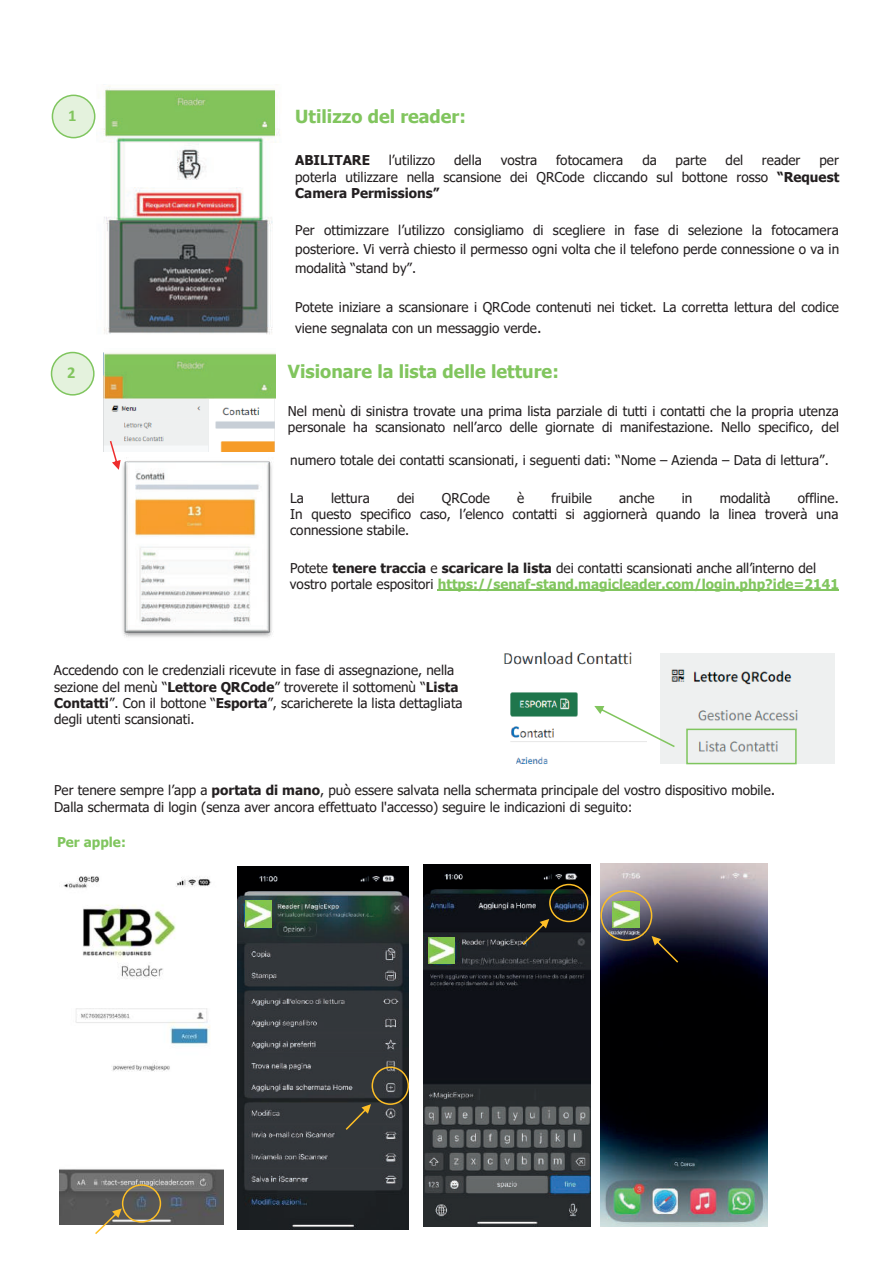
<style>
.page{position:relative;width:893px;height:1263px;background:#fff}
.page>*{position:absolute;margin:0;border:0;box-sizing:border-box;transform-origin:0 0}
.t1{font:700 18px "Tahoma";color:#81c55e}
.t2{font:700 16.5px "Calibri";color:#81c55d}
.t3{font:13.5px/16.2px "Tahoma";color:#231f20}
.t4{font:700 13.5px "Tahoma";letter-spacing:-.005em;color:#231f20}
.t5{font:700 13.5px "Tahoma";color:#80c55e}
.s1{font-weight:700}
.s2{font-size:15px}
.s3{font-weight:700;color:#81c55e}
.s4{font-weight:700;color:#82c35b}
</style>
<div class="page">
<img style="left:60px;top:876px;width:163px;height:349px">
<img style="left:237px;top:867px;width:171px;height:362px">
<hr style="left:438px;top:590px;width:401px;height:1px;background:#81c55e">
<img style="left:600px;top:863px;width:168px;height:364px">
<img style="left:423px;top:864px;width:167px;height:363px">
<svg style="left:52px;top:95px;width:43px;height:43px"></svg>
<div style="left:52px;top:95px;width:43px;height:43px;border:2px solid #7fc55e;border-radius:50%"></div>
<svg style="left:52px;top:352px;width:42px;height:43px"></svg>
<div style="left:51px;top:352px;width:44px;height:44px;border:2px solid #7fc55e;border-radius:50%"></div>
<img style="left:504px;top:651px;width:128px;height:114px">
<img style="left:660px;top:654px;width:174px;height:109px">
<div style="left:686px;top:729px;width:111px;height:35px;border:2px solid #7fc55e"></div>
<svg style="left:594px;top:706px;width:81px;height:41px"></svg>
<div style="left:122px;top:1184px;width:39px;height:39px;border:2px solid #fdbe26;border-radius:50%"></div>
<svg style="left:95px;top:1208px;width:27px;height:26px"></svg>
<div style="left:549px;top:884px;width:39px;height:38px;border:2px solid #fdbe26;border-radius:50%"></div>
<svg style="left:523px;top:919px;width:26px;height:26px"></svg>
<div style="left:600px;top:890px;width:52px;height:51px;border:2px solid #fdbe26;border-radius:50%"></div>
<svg style="left:652px;top:936px;width:26px;height:27px"></svg>
<div style="left:372px;top:1066px;width:37px;height:39px;border:2px solid #fdbe26;border-radius:50%"></div>
<svg style="left:346px;top:1104px;width:25px;height:26px"></svg>
<img style="left:102px;top:85px;width:178px;height:249px">
<img style="left:122px;top:461px;width:150px;height:176px">
<img style="left:104px;top:399px;width:170px;height:53px">
<svg style="left:110px;top:441px;width:11px;height:29px"></svg>
<img style="left:613px;top:901px;width:26px;height:26px">
<img style="left:106px;top:89px;width:169px;height:47px">
<img style="left:104px;top:353px;width:171px;height:46px">
<img style="left:246px;top:901px;width:26px;height:26px">
<img style="left:429px;top:937px;width:26px;height:27px">
<p class="t2" style="left:68px;top:104px;width:10px">1</p>
<p class="t2" style="left:67px;top:361px;width:10px">2</p>
<h1 class="t1" style="left:295px;top:104px;width:172px">Utilizzo del reader:</h1>
<p class="t4" style="left:295px;top:150px;width:76px">ABILITARE</p>
<p class="t3" style="left:389px;top:152px;width:48px">l’utilizzo</p>
<p class="t3" style="left:454px;top:152px;width:29px">della</p>
<p class="t3" style="left:501px;top:152px;width:38px">vostra</p>
<p class="t3" style="left:556px;top:152px;width:69px">fotocamera</p>
<p class="t3" style="left:642px;top:152px;width:16px">da</p>
<p class="t3" style="left:676px;top:152px;width:33px">parte</p>
<p class="t3" style="left:726px;top:152px;width:19px">del</p>
<p class="t3" style="left:762px;top:152px;width:40px">reader</p>
<p class="t3" style="left:295px;top:152px;width:546px;text-align:justify;text-indent:524px">per poterla utilizzare nella scansione dei QRCode cliccando sul bottone rosso <span class="s1">“Request Camera Permissions”</span></p>
<p class="t3" style="left:295px;top:222px;width:545px;line-height:18.8px;text-align:justify">Per ottimizzare l’utilizzo consigliamo di scegliere in fase di selezione la fotocamera posteriore. Vi verrà chiesto il permesso ogni volta che il telefono perde connessione o va in modalità “stand by”.</p>
<p class="t3" style="left:295px;top:298px;width:545px;line-height:20.1px">Potete iniziare a scansionare i QRCode contenuti nei ticket. La corretta lettura del codice viene segnalata con un messaggio verde<span class="s2">.</span></p>
<h1 class="t1" style="left:288px;top:358px;width:273px">Visionare la lista delle letture:</h1>
<p class="t3" style="left:288px;top:404px;width:553px">Nel menù di sinistra trovate una prima lista parziale di tutti i contatti che la propria utenza personale ha scansionato nell’arco delle giornate di manifestazione. Nello specifico, del</p>
<p class="t3" style="left:290px;top:453px;width:540px">numero totale dei contatti scansionati, i seguenti dati: “Nome – Azienda – Data di lettura”.</p>
<p class="t3" style="left:290px;top:491px;width:15px">La</p>
<p class="t3" style="left:331px;top:491px;width:40px">lettura</p>
<p class="t3" style="left:397px;top:491px;width:19px">dei</p>
<p class="t3" style="left:442px;top:491px;width:50px">QRCode</p>
<p class="t3" style="left:517px;top:491px;width:9px">è</p>
<p class="t3" style="left:551px;top:491px;width:42px">fruibile</p>
<p class="t3" style="left:619px;top:491px;width:37px">anche</p>
<p class="t3" style="left:682px;top:491px;width:12px">in</p>
<p class="t3" style="left:720px;top:491px;width:53px">modalità</p>
<p class="t3" style="left:290px;top:491px;width:550px;text-align:justify;text-indent:508px">offline.<br>In questo specifico caso, l’elenco contatti si aggiornerà quando la linea troverà una connessione stabile.</p>
<p class="t3" style="left:290px;top:560px;width:550px">Potete <span class="s1">tenere traccia</span> e <span class="s1">scaricare la lista</span> dei contatti scansionati anche all’interno del vostro portale espositori <span class="s3">https://senaf</span><span class="s4">-</span><span class="s3">stand.magicleader.com/login.php?ide=2141</span></p>
<p class="t3" style="left:54px;top:663px;width:410px">Accedendo con le credenziali ricevute in fase di assegnazione, nella sezione del menù “<span class="s1">Lettore QRCode</span>” troverete il sottomenù “<span class="s1">Lista Contatti</span>”. Con il bottone “<span class="s1">Esporta</span>”, scaricherete la lista dettagliata degli utenti scansionati.</p>
<p class="t3" style="left:54px;top:783px;width:723px;line-height:16.8px">Per tenere sempre l’app a <span class="s1">portata di mano</span>, può essere salvata nella schermata principale del vostro dispositivo mobile<span class="s2">.<br></span>Dalla schermata di login (senza aver ancora effettuato l'accesso) seguire le indicazioni di seguito:</p>
<p class="t5" style="left:57px;top:832px;width:70px">Per apple:</p>
</div>
